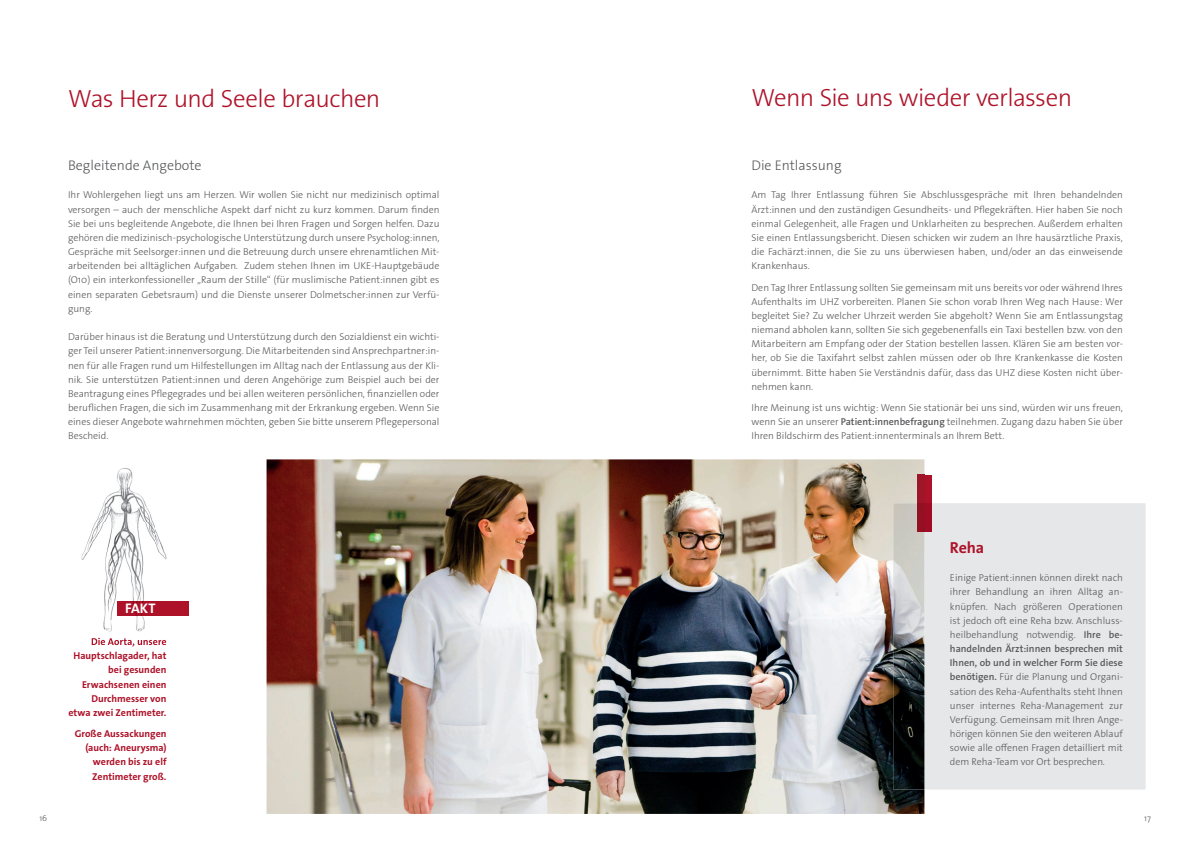
<style>
.page{position:relative;width:1191px;height:842px;background:#fff}
.page>*{position:absolute;margin:0;border:0;box-sizing:border-box;transform-origin:0 0}
.t1{font:300 25px "The Sans Os F";letter-spacing:-.025em;color:#ae1229}
.t2{font:700 16px "The Sans Os F";color:#ae1229}
.t3{font:300 14px "The Sans Os F";color:#57585a}
.t4{font:700 14px "The Sans Os F";color:#fff}
.t5{font:300 10px/14.2px "The Sans Os F";color:#57585a;text-align:justify}
.t6{font:700 10px/14.2px "The Sans Os F";color:#ae1229;text-align:right}
.t7{font:300 8.5px "The Sans Os F";color:#57585a}
.s1{font-weight:600}
</style>
<div class="page">
<img style="left:266px;top:459px;width:658px;height:355px">
<img style="left:81px;top:468px;width:102px;height:176px">
<img style="left:92px;top:638px;width:74px;height:6px">
<div style="left:183px;top:601px;width:5px;height:14px;background:#ae1229"></div>
<img style="left:118px;top:601px;width:65px;height:14px">
<div style="left:924px;top:503px;width:221px;height:286px;background:#e6e7e9"></div>
<img style="left:893px;top:503px;width:31px;height:286px">
<div style="left:924px;top:475px;width:7px;height:28px;background:#ae1229"></div>
<img style="left:917px;top:475px;width:7px;height:57px">
<div style="left:924px;top:503px;width:7px;height:29px;background:#a00c24"></div>
<h1 class="t1" style="left:68px;top:83px;width:314px">Was Herz und Seele brauchen</h1>
<h1 class="t1" style="left:751px;top:82px;width:322px">Wenn Sie uns wieder verlassen</h1>
<h3 class="t3" style="left:68px;top:156px;width:135px">Begleitende Angebote</h3>
<p class="t5" style="left:68px;top:188px;width:373px">Ihr Wohlergehen liegt uns am Herzen. Wir wollen Sie nicht nur medizinisch optimal versorgen – auch der menschliche Aspekt darf nicht zu kurz kommen. Darum finden Sie bei uns begleitende Angebote, die Ihnen bei Ihren Fragen und Sorgen helfen. Dazu gehören die medizinisch-psychologische Unterstützung durch unsere Psycholog:innen, Gespräche mit Seelsorger:innen und die Betreuung durch unsere ehrenamtlichen Mit&shy;arbeitenden bei alltäglichen Aufgaben. Zudem stehen Ihnen im UKE-Hauptgebäude (O10) ein interkonfessioneller „Raum der Stille“ (für muslimische Patient:innen gibt es einen separaten Gebetsraum) und die Dienste unserer Dolmetscher:innen zur Verfü&shy;gung.</p>
<p class="t5" style="left:68px;top:330px;width:373px">Darüber hinaus ist die Beratung und Unterstützung durch den Sozialdienst ein wichti&shy;ger Teil unserer Patient:innenversorgung. Die Mitarbeitenden sind Ansprechpartner:in&shy;nen für alle Fragen rund um Hilfestellungen im Alltag nach der Entlassung aus der Kli&shy;nik. Sie unterstützen Patient:innen und deren Angehörige zum Beispiel auch bei der Beantragung eines Pflegegrades und bei allen weiteren persönlichen, finanziellen oder beruflichen Fragen, die sich im Zusammenhang mit der Erkrankung ergeben. Wenn Sie eines dieser Angebote wahrnehmen möchten, geben Sie bitte unserem Pflegepersonal Bescheid.</p>
<h3 class="t4" style="left:125px;top:599px;width:32px">FAKT</h3>
<p class="t6" style="left:68px;top:649px;width:100px">Hauptschlagader, hat bei gesunden<br>Erwachsenen einen<br>Durchmesser von etwa zwei Zentimeter.</p>
<p class="t6" style="left:75px;top:727px;width:93px">Große Aussackungen (auch: Aneurysma) werden bis zu elf<br>Zentimeter groß.</p>
<h3 class="t3" style="left:751px;top:156px;width:92px">Die Entlassung</h3>
<p class="t5" style="left:751px;top:188px;width:373px">Am Tag Ihrer Entlassung führen Sie Abschlussgespräche mit Ihren behandelnden Ärzt:innen und den zuständigen Gesundheits- und Pflegekräften. Hier haben Sie noch einmal Gelegenheit, alle Fragen und Unklarheiten zu besprechen. Außerdem erhalten Sie einen Entlassungsbericht. Diesen schicken wir zudem an Ihre hausärztliche Praxis, die Fachärzt:innen, die Sie zu uns überwiesen haben, und/oder an das einweisende Krankenhaus.</p>
<p class="t5" style="left:751px;top:280px;width:373px">Den Tag Ihrer Entlassung sollten Sie gemeinsam mit uns bereits vor oder während Ihres Aufenthalts im UHZ vorbereiten. Planen Sie schon vorab Ihren Weg nach Hause: Wer begleitet Sie? Zu welcher Uhrzeit werden Sie abgeholt? Wenn Sie am Entlassungstag niemand abholen kann, sollten Sie sich gegebenenfalls ein Taxi bestellen bzw. von den Mitarbeitern am Empfang oder der Station bestellen lassen. Klären Sie am besten vor&shy;her, ob Sie die Taxifahrt selbst zahlen müssen oder ob Ihre Krankenkasse die Kosten übernimmt. Bitte haben Sie Verständnis dafür, dass das UHZ diese Kosten nicht über&shy;nehmen kann.</p>
<p class="t5" style="left:751px;top:401px;width:373px">Ihre Meinung ist uns wichtig: Wenn Sie stationär bei uns sind, würden wir uns freuen, wenn Sie an unserer <span class="s1">Patient:innenbefragung</span> teilnehmen. Zugang dazu haben Sie über Ihren Bildschirm des Patient:innenterminals an Ihrem Bett.</p>
<h2 class="t2" style="left:950px;top:538px;width:36px">Reha</h2>
<p class="t5" style="left:950px;top:571px;width:174px">Einige Patient:innen können direkt nach ihrer Behandlung an ihren Alltag an&shy;knüpfen. Nach größeren Operationen ist jedoch oft eine Reha bzw. Anschluss&shy;heilbehandlung notwendig. <span class="s1">Ihre be&shy;handelnden Ärzt:innen besprechen mit Ihnen, ob und in welcher Form Sie diese benötigen.</span> Für die Planung und Organi&shy;sation des Reha-Aufenthalts steht Ihnen unser internes Reha-Management zur Verfügung. Gemeinsam mit Ihren Ange&shy;hörigen können Sie den weiteren Ablauf sowie alle offenen Fragen detailliert mit dem Reha-Team vor Ort besprechen.</p>
<p class="t7" style="left:39px;top:812px;width:9px">16</p>
<p class="t7" style="left:1144px;top:812px;width:8px">17</p>
</div>
